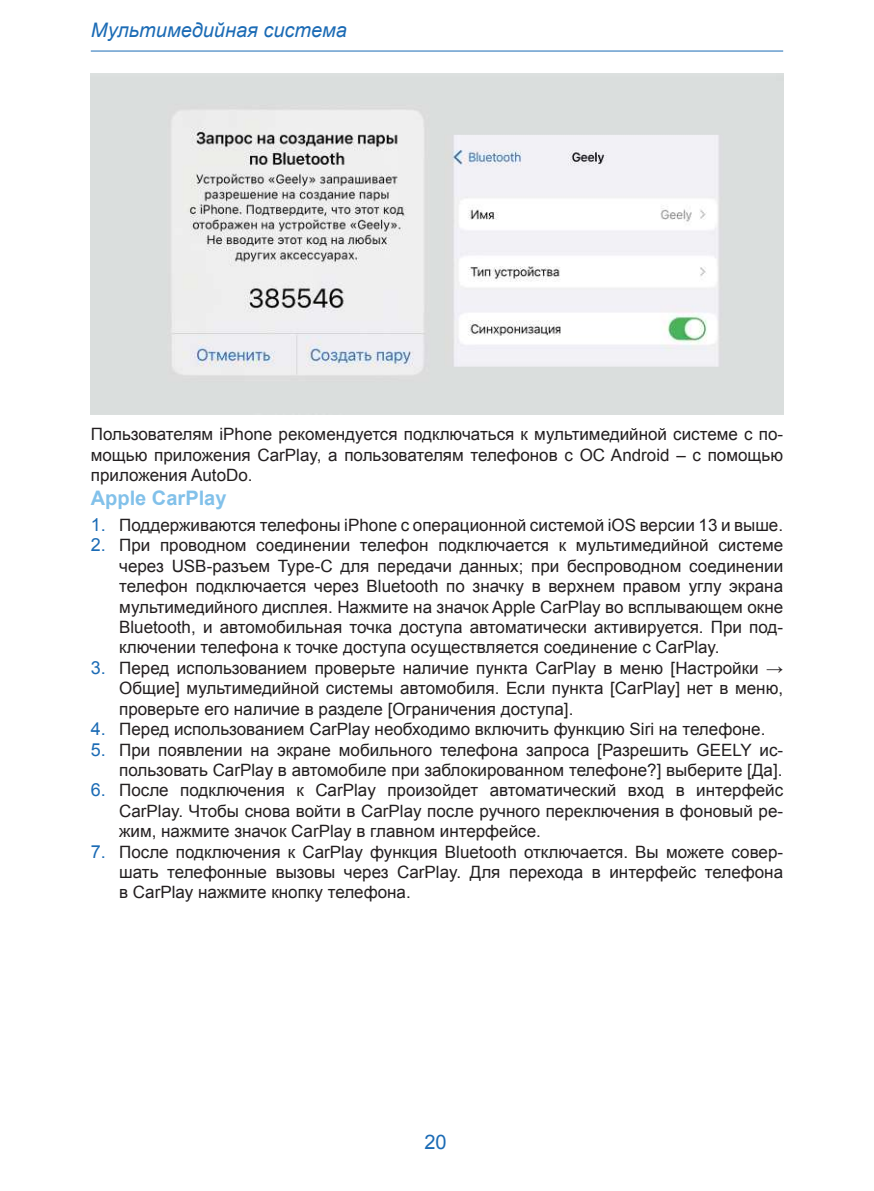
<style>
.page{position:relative;width:874px;height:1191px;background:#fff}
.page>*{position:absolute;margin:0;border:0;box-sizing:border-box;transform-origin:0 0}
.t1{font:italic 20px "Arial";color:#1b6bb5}
.t2{font:700 20px "Arial";color:#82c1ea}
.t3{font:20px "Arial";color:#1b6bb5}
.t4{font:17px/20.4px "Arial";color:#231f20;text-align:justify}
.s1{font-size:18px;color:#1b6bb5}
</style>
<div class="page">
<hr style="left:91px;top:51px;width:691px;height:1px;background:#1b6bb5">
<img style="left:91px;top:74px;width:691px;height:340px">
<p class="t1" style="left:91px;top:17px;width:258px">Мультимедийная система</p>
<p class="t4" style="left:91px;top:424px;width:693px">Пользователям iPhone рекомендуется подключаться к мультимедийной системе с по&shy;мощью приложения CarPlay, а пользователям телефонов с ОС Android – с помощью приложения AutoDo.</p>
<p class="t2" style="left:91px;top:484px;width:137px">Apple CarPlay</p>
<p class="t4" style="left:91px;top:515px;width:693px"><span class="s1">1.</span> Поддерживаются телефоны iPhone с операционной системой iOS версии 13 и выше.</p>
<p class="t4" style="left:119px;top:535px;width:665px;text-indent:-28px"><span class="s1">2.</span> При проводном соединении телефон подключается к мультимедийной системе через USB-разъем Type-C для передачи данных; при беспроводном соединении телефон подключается через Bluetooth по значку в верхнем правом углу экрана мультимедийного дисплея. Нажмите на значок Apple CarPlay во всплывающем окне Bluetooth, и автомобильная точка доступа автоматически активируется. При под&shy;ключении телефона к точке доступа осуществляется соединение с CarPlay.</p>
<p class="t4" style="left:119px;top:658px;width:665px;text-indent:-28px"><span class="s1">3.</span> Перед использованием проверьте наличие пункта CarPlay в меню [Настройки → Общие] мультимедийной системы автомобиля. Если пункта [CarPlay] нет в меню, проверьте его наличие в разделе [Ограничения доступа].</p>
<p class="t4" style="left:91px;top:719px;width:675px"><span class="s1">4.</span> Перед использованием CarPlay необходимо включить функцию Siri на телефоне.</p>
<p class="t4" style="left:91px;top:739px;width:693px;text-align:right"><span class="s1">5.</span> При появлении на экране мобильного телефона запроса [Разрешить GEELY ис&shy;пользовать CarPlay в автомобиле при заблокированном телефоне?] выберите [Да].</p>
<p class="t4" style="left:119px;top:780px;width:665px;text-indent:-28px"><span class="s1">6.</span> После подключения к CarPlay произойдет автоматический вход в интерфейс CarPlay. Чтобы снова войти в CarPlay после ручного переключения в фоновый ре&shy;жим, нажмите значок CarPlay в главном интерфейсе.</p>
<p class="t4" style="left:119px;top:841px;width:665px;text-indent:-28px"><span class="s1">7.</span> После подключения к CarPlay функция Bluetooth отключается. Вы можете совер&shy;шать телефонные вызовы через CarPlay. Для перехода в интерфейс телефона в CarPlay нажмите кнопку телефона.</p>
<p class="t3" style="left:424px;top:1128px;width:24px">20</p>
</div>
